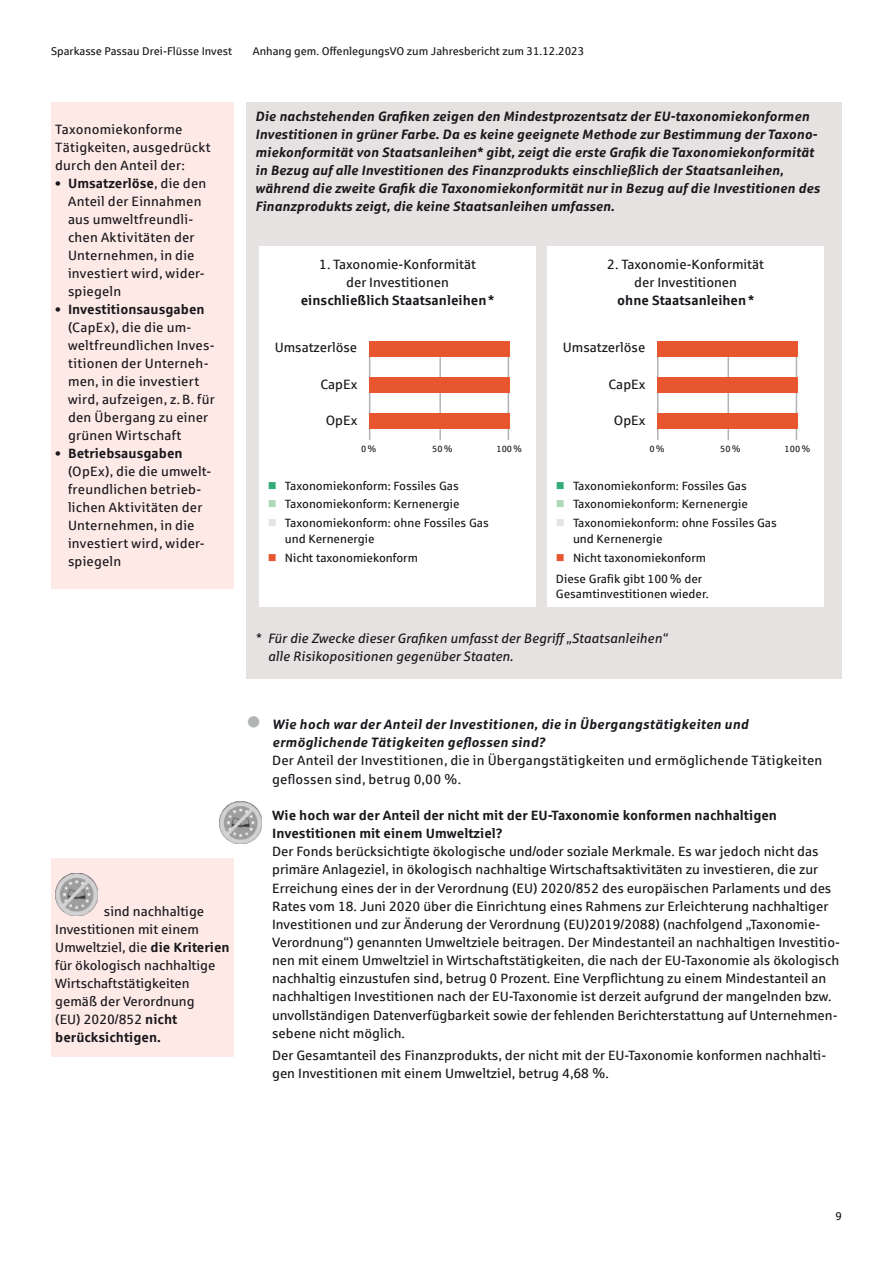
<style>
.page{position:relative;width:893px;height:1263px;background:#fff}
.page>*{position:absolute;margin:0;border:0;box-sizing:border-box;transform-origin:0 0}
.t1{font:13.5px/18px "Sparkasse Rg";color:#1a171c}
.t2{font:italic 700 13.5px/18px "Sparkasse Rg";color:#1a171c}
.t3{font:700 13.5px/18.1px "Sparkasse Rg";color:#1a171c}
.t4{font:italic 13.5px/18px "Sparkasse Rg";color:#1a171c}
.t5{font:12px/16.5px "Sparkasse Rg";color:#1a171c}
.t6{font:11.25px "Sparkasse Rg";color:#1a171c}
.t7{font:9px "Sparkasse Rg";color:#1a171c}
.s1{font-weight:700}
.s2{color:#32ab76}
.s3{color:#afd7bc}
.s4{color:#e5e2e1}
.s5{color:#e8562f}
.s6{color:#b1b3b4}
</style>
<div class="page">
<div style="left:51px;top:102px;width:183px;height:486px;background:#fdeae6"></div>
<div style="left:247px;top:102px;width:595px;height:576px;background:#e5e2e1"></div>
<div style="left:259px;top:246px;width:277px;height:360px;background:#fff"></div>
<hr style="left:369px;top:343px;width:1px;height:97px;background:#b1b3b4">
<hr style="left:439px;top:343px;width:2px;height:97px;background:#b1b3b4">
<hr style="left:508px;top:343px;width:1px;height:97px;background:#b1b3b4">
<div style="left:369px;top:377px;width:140px;height:15px;background:#e8562f"></div>
<div style="left:369px;top:341px;width:140px;height:15px;background:#e8562f"></div>
<div style="left:369px;top:413px;width:140px;height:15px;background:#e8562f"></div>
<div style="left:547px;top:246px;width:277px;height:360px;background:#fff"></div>
<hr style="left:657px;top:343px;width:1px;height:97px;background:#b1b3b4">
<hr style="left:727px;top:343px;width:2px;height:97px;background:#b1b3b4">
<hr style="left:796px;top:343px;width:1px;height:97px;background:#b1b3b4">
<div style="left:657px;top:377px;width:140px;height:15px;background:#e8562f"></div>
<div style="left:657px;top:341px;width:140px;height:15px;background:#e8562f"></div>
<div style="left:657px;top:413px;width:140px;height:15px;background:#e8562f"></div>
<img style="left:219px;top:801px;width:42px;height:42px">
<div style="left:51px;top:858px;width:183px;height:198px;background:#fdeae6"></div>
<img style="left:55px;top:874px;width:42px;height:42px">
<p class="t6" style="left:51px;top:44px;width:183px">Sparkasse Passau Drei-Flüsse Invest</p>
<p class="t6" style="left:253px;top:44px;width:333px">Anhang gem. OffenlegungsVO zum Jahresbericht zum 31.12.2023</p>
<p class="t1" style="left:55px;top:120px;width:157px">Taxonomiekonforme<br>Tätigkeiten, ausgedrückt durch den Anteil der:</p>
<p class="t1" style="left:68px;top:174px;width:140px;text-indent:-13px">• <span class="s1">U msatzerlöse</span>, die den<br>Anteil der Einnahmen aus umweltfreundli&shy;chen Aktivitäten der<br>Unternehmen, in die investiert wird, wider&shy;spiegeln</p>
<p class="t1" style="left:68px;top:300px;width:148px;text-indent:-13px">• <span class="s1">Investitionsausgaben </span>(CapEx), die die um&shy;weltfreundlichen Inves&shy;titionen der Unterneh&shy;men, in die investiert wird, aufzeigen, z.B. für den Übergang zu einer grünen Wirtschaft</p>
<p class="t1" style="left:68px;top:444px;width:145px;text-indent:-13px">• <span class="s1">Betriebsausgaben </span>(OpEx), die die umwelt&shy;freundlichen betrieb&shy;lichen Aktivitäten der<br>Unternehmen, in die investiert wird, wider&shy;spiegeln</p>
<p class="t2" style="left:255px;top:106px;width:566px">Die nachstehenden Grafiken zeigen den Mindestprozentsatz der EU-taxonomiekonformen Investitionen in grüner Farbe. Da es keine geeignete Methode zur Bestimmung der Taxono&shy;miekonformität von Staatsanleihen* gibt, zeigt die erste Grafik die Taxonomiekonformität in Bezug auf alle Investitionen des Finanzprodukts einschließlich der Staatsanleihen, während die zweite Grafik die Taxonomiekonformität nur in Bezug auf die Investitionen des Finanzprodukts zeigt, die keine Staatsanleihen umfassen.</p>
<p class="t1" style="left:319px;top:255px;width:158px;text-align:center">1. Taxonomie-Konformität der Investitionen</p>
<p class="t3" style="left:301px;top:291px;width:195px">einschließlich Staatsanleihen*</p>
<p class="t1" style="left:275px;top:338px;width:84px">Umsatzerlöse</p>
<p class="t1" style="left:320px;top:375px;width:38px">CapEx</p>
<p class="t1" style="left:326px;top:411px;width:33px">OpEx</p>
<p class="t7" style="left:361px;top:443px;width:17px">0%</p>
<p class="t7" style="left:432px;top:443px;width:22px">50%</p>
<p class="t7" style="left:497px;top:443px;width:27px">100%</p>
<p class="t5" style="left:268px;top:477px;width:192px"><span class="s2">■</span> Taxonomiekonform: Fossiles Gas</p>
<p class="t5" style="left:268px;top:496px;width:193px"><span class="s3">■</span> Taxonomiekonform: Kernenergie</p>
<p class="t5" style="left:285px;top:514px;width:205px;text-indent:-17px"><span class="s4">■</span> Taxonomiekonform: ohne Fossiles Gas und Kernenergie</p>
<p class="t5" style="left:268px;top:549px;width:152px"><span class="s5">■</span> Nicht taxonomiekonform</p>
<p class="t1" style="left:607px;top:255px;width:158px;text-align:center">2. Taxonomie-Konformität der Investitionen</p>
<p class="t3" style="left:617px;top:291px;width:138px">ohne Staatsanleihen*</p>
<p class="t1" style="left:563px;top:338px;width:84px">Umsatzerlöse</p>
<p class="t1" style="left:608px;top:375px;width:38px">CapEx</p>
<p class="t1" style="left:614px;top:411px;width:33px">OpEx</p>
<p class="t7" style="left:649px;top:443px;width:17px">0%</p>
<p class="t7" style="left:720px;top:443px;width:22px">50%</p>
<p class="t7" style="left:785px;top:443px;width:27px">100%</p>
<p class="t5" style="left:556px;top:477px;width:192px"><span class="s2">■</span> Taxonomiekonform: Fossiles Gas</p>
<p class="t5" style="left:556px;top:496px;width:193px"><span class="s3">■</span> Taxonomiekonform: Kernenergie</p>
<p class="t5" style="left:573px;top:514px;width:205px;text-indent:-17px"><span class="s4">■</span> Taxonomiekonform: ohne Fossiles Gas und Kernenergie</p>
<p class="t5" style="left:556px;top:547px;width:152px;line-height:21.3px"><span class="s5">■</span> Nicht taxonomiekonform<br>Diese Grafik gibt 100% der</p>
<p class="t5" style="left:556px;top:586px;width:154px">Gesamtinvestitionen wieder.</p>
<p class="t4" style="left:268px;top:629px;width:401px;text-indent:-13px">* Für die Zwecke dieser Grafiken umfasst der Begriff „Staatsanleihen“ alle Risikopositionen gegenüber Staaten.</p>
<p class="t1" style="left:55px;top:902px;width:176px;text-indent:49px">sind nachhaltige<br>Investitionen mit einem<br>Umweltziel, die <span class="s1">die Kriterien </span>für ökologisch nachhaltige<br>Wirtschaftstätigkeiten gemäß der Verordnung<br>(EU) 2020/852 <span class="s1">nicht berücksichtigen.</span></p>
<p class="t2" style="left:272px;top:715px;width:478px;text-indent:-26px"><span class="s6">●</span> Wie hoch war der Anteil der Investitionen, die in Übergangstätigkeiten und ermöglichende Tätigkeiten geflossen sind?</p>
<p class="t1" style="left:272px;top:751px;width:552px">Der Anteil der Investitionen, die in Übergangstätigkeiten und ermöglichende Tätigkeiten geflossen sind, betrug 0,00 %.</p>
<p class="t3" style="left:272px;top:806px;width:506px">Wie hoch war der Anteil der nicht mit der EU-Taxonomie konformen nachhaltigen<br>Investitionen mit einem U mweltziel?</p>
<p class="t1" style="left:272px;top:842px;width:569px">Der Fonds berücksichtigte ökologische und/oder soziale Merkmale. Es war jedoch nicht das primäre Anlageziel, in ökologisch nachhaltige Wirtschaftsaktivitäten zu investieren, die zur Erreichung eines der in der Verordnung (EU) 2020/852 des europäischen Parlaments und des Rates vom 18. Juni 2020 über die Einrichtung eines Rahmens zur Erleichterung nachhaltiger Investitionen und zur Änderung der Verordnung (EU)2019/2088) (nachfolgend „Taxonomie-Verordnung“) genannten Umweltziele beitragen. Der Mindestanteil an nachhaltigen Investitio&shy;nen mit einem Umweltziel in Wirtschaftstätigkeiten, die nach der EU-Taxonomie als ökologisch nachhaltig einzustufen sind, betrug 0 Prozent. Eine Verpflichtung zu einem Mindestanteil an nachhaltigen Investitionen nach der EU-Taxonomie ist derzeit aufgrund der mangelnden bzw. unvollständigen Datenverfügbarkeit sowie der fehlenden Berichterstattung auf Unternehmen&shy;sebene nicht möglich.</p>
<p class="t1" style="left:272px;top:1046px;width:556px">Der Gesamtanteil des Finanzprodukts, der nicht mit der EU-Taxonomie konformen nachhalti&shy;gen Investitionen mit einem Umweltziel, betrug 4,68 %.</p>
<p class="t6" style="left:835px;top:1209px;width:8px">9</p>
</div>
